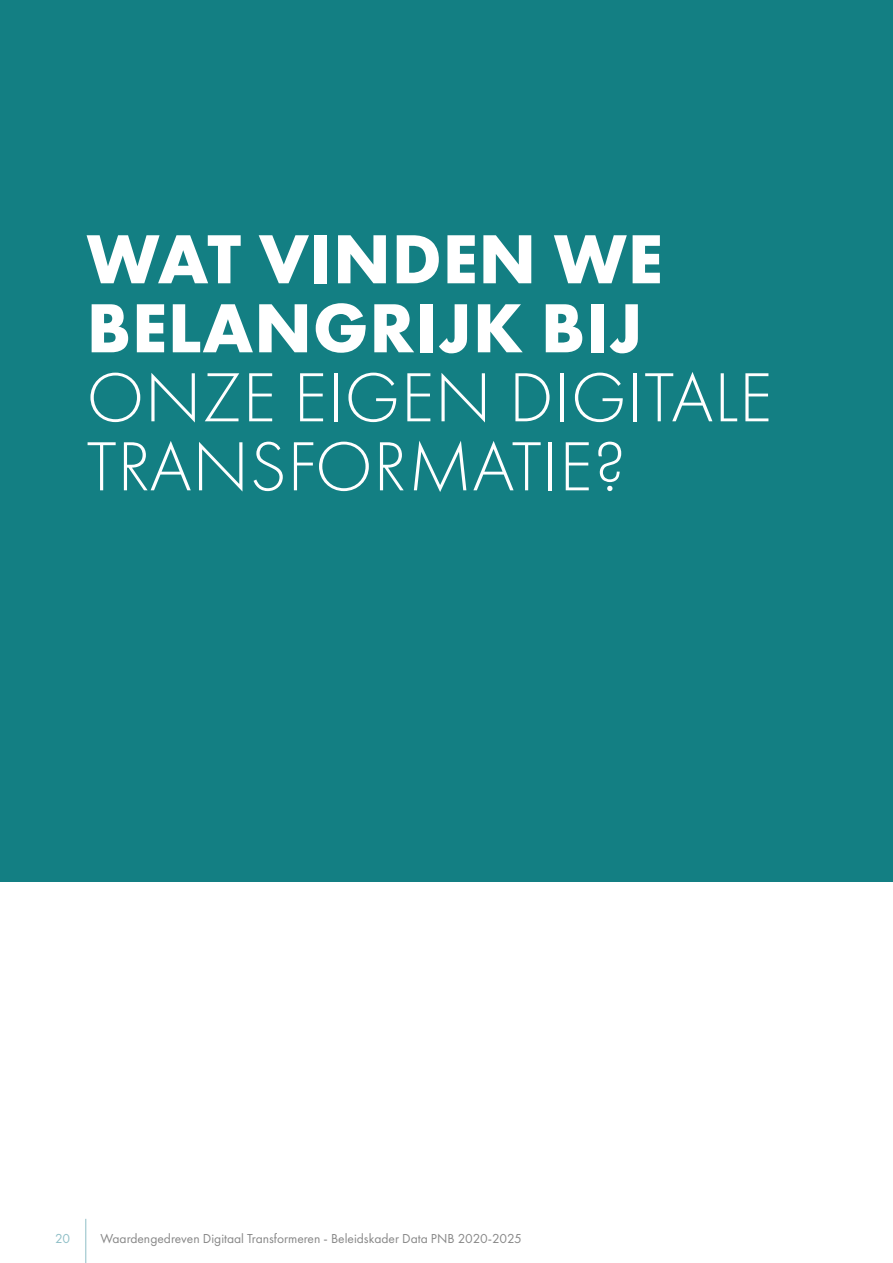
<style>
.page{position:relative;width:893px;height:1263px;background:#fff}
.page>*{position:absolute;margin:0;border:0;box-sizing:border-box;transform-origin:0 0}
.H1-datavisie{font:300 72px/69px "Futura PT";letter-spacing:.01em;color:#fff}
.t1{font:13.5px "Futura PT";color:#878787}
.t2{font:13.5px "Futura PT";color:#8ebec6}
.s1{font-weight:700}
</style>
<div class="page">
<hr style="left:85px;top:1219px;width:1px;height:44px;background:#8ebec6">
<div style="left:0;top:0;width:893px;height:881px;background:#137f83"></div>
<p class="H1-datavisie" style="left:87px;top:225px;width:687px"><span class="s1">WAT VINDEN WE<br>BELANGRIJK BIJ<br></span>ONZE EIGEN DIGITALE<br>TRANSFORMATIE?</p>
<p class="t2" style="left:55px;top:1230px;width:16px">20</p>
<p class="t1" style="left:101px;top:1230px;width:423px">Waardengedreven Digitaal Transformeren - Beleidskader Data PNB 2020-2025</p>
</div>
